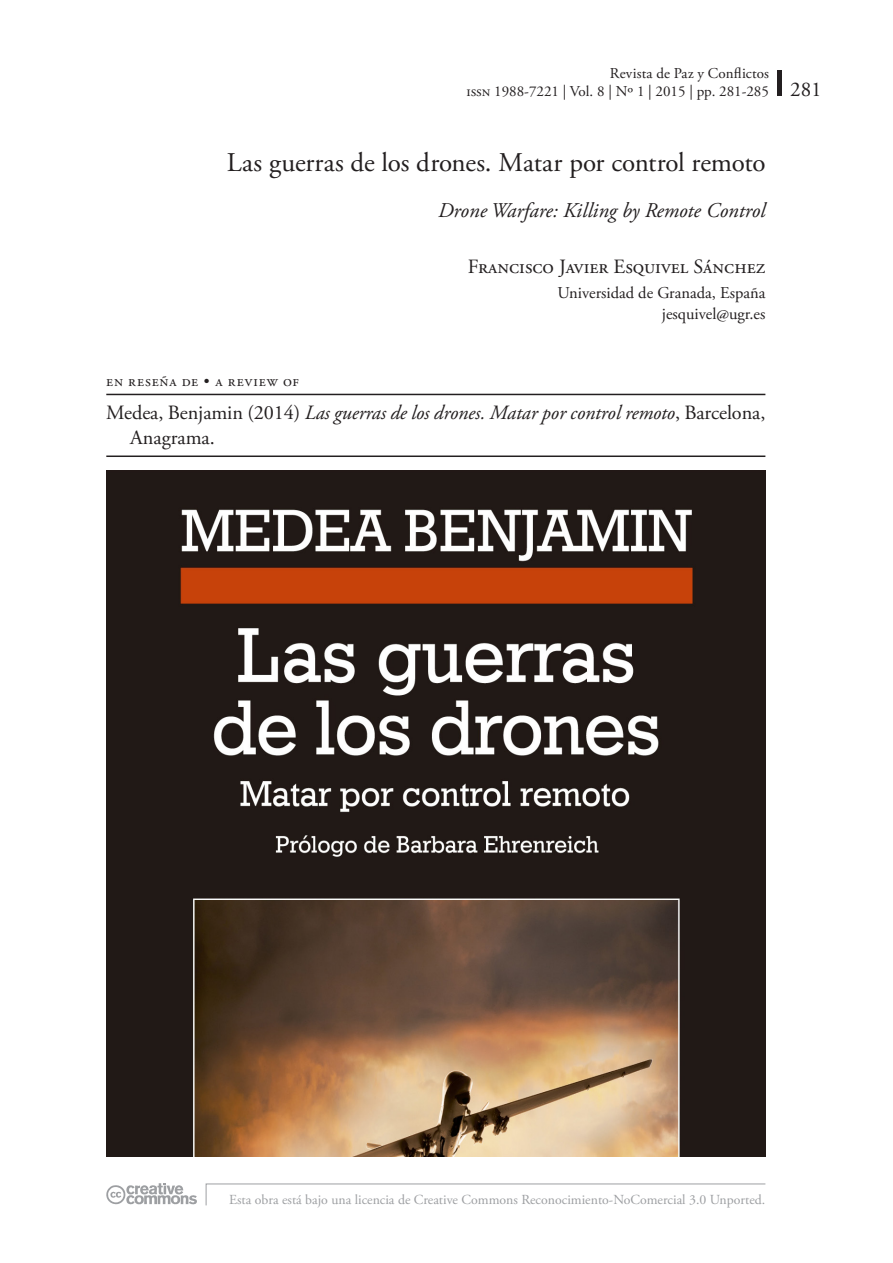
<style>
.page{position:relative;width:893px;height:1263px;background:#fff}
.page>*{position:absolute;margin:0;border:0;box-sizing:border-box;transform-origin:0 0}
.Título_1{font:27px "Adobe Garamond Pro";letter-spacing:.005em;color:#231f20}
.Title_english{font:italic 21px "Adobe Garamond Pro";color:#231f20}
.FOLIOS{font:21px "Adobe Garamond Pro";color:#231f20}
.inreviewof{font:italic 20.25px/24.3px "Adobe Garamond Pro";letter-spacing:-.005em;color:#231f20}
.Autor{font:20.25px "Adobe Garamond Pro";color:#231f20}
.info_autor{font:16.5px/21px "Adobe Garamond Pro";color:#231f20;text-align:right}
.FUNDEDBY{font:15.75px "Adobe Garamond Pro";letter-spacing:.055em;color:#231f20}
.t1{font:15px/18px "Adobe Garamond Pro";color:#231f20;text-align:right}
.t2{font:13.8px "Adobe Garamond Pro";color:#9d9fa2}
.s1{font-style:normal}
</style>
<div class="page">
<div style="left:777px;top:70px;width:5px;height:26px;background:#231f20"></div>
<svg style="left:106px;top:1183px;width:91px;height:22px"></svg>
<svg style="left:205px;top:1183px;width:561px;height:23px"></svg>
<hr style="left:106px;top:394px;width:659px;height:1px;background:#231f20">
<hr style="left:106px;top:455px;width:659px;height:2px;background:#231f20">
<img style="left:107px;top:471px;width:658px;height:686px">
<p class="t1" style="left:466px;top:64px;width:304px">Revista de Paz y Conflictos<br>issn 1988-7221 | Vol. 8 | Nº 1 | 2015 | pp. 281-285</p>
<p class="Título_1" style="left:227px;top:147px;width:540px">Las guerras de los drones. Matar por control remoto</p>
<p class="Title_english" style="left:438px;top:198px;width:329px">Drone Warfare: Killing by Remote Control</p>
<p class="Autor" style="left:468px;top:255px;width:299px">Francisco Javier Esquivel Sánchez</p>
<p class="info_autor" style="left:557px;top:283px;width:210px">Universidad de Granada, España jesquivel@ugr.es</p>
<p class="FUNDEDBY" style="left:106px;top:371px;width:194px">en reseña de • a review of</p>
<p class="inreviewof" style="left:130px;top:401px;width:637px;text-indent:-24px"><span class="s1">Medea, Benjamin (2014)</span> Las guerras de los drones. Matar por control remoto<span class="s1">, Barcelona,<br>Anagrama.</span></p>
<p class="FOLIOS" style="left:790px;top:76px;width:33px">281</p>
<p class="t2" style="left:229px;top:1191px;width:538px">Esta obra está bajo una licencia de Creative Commons Reconocimiento-NoComercial 3.0 Unported.</p>
</div>
